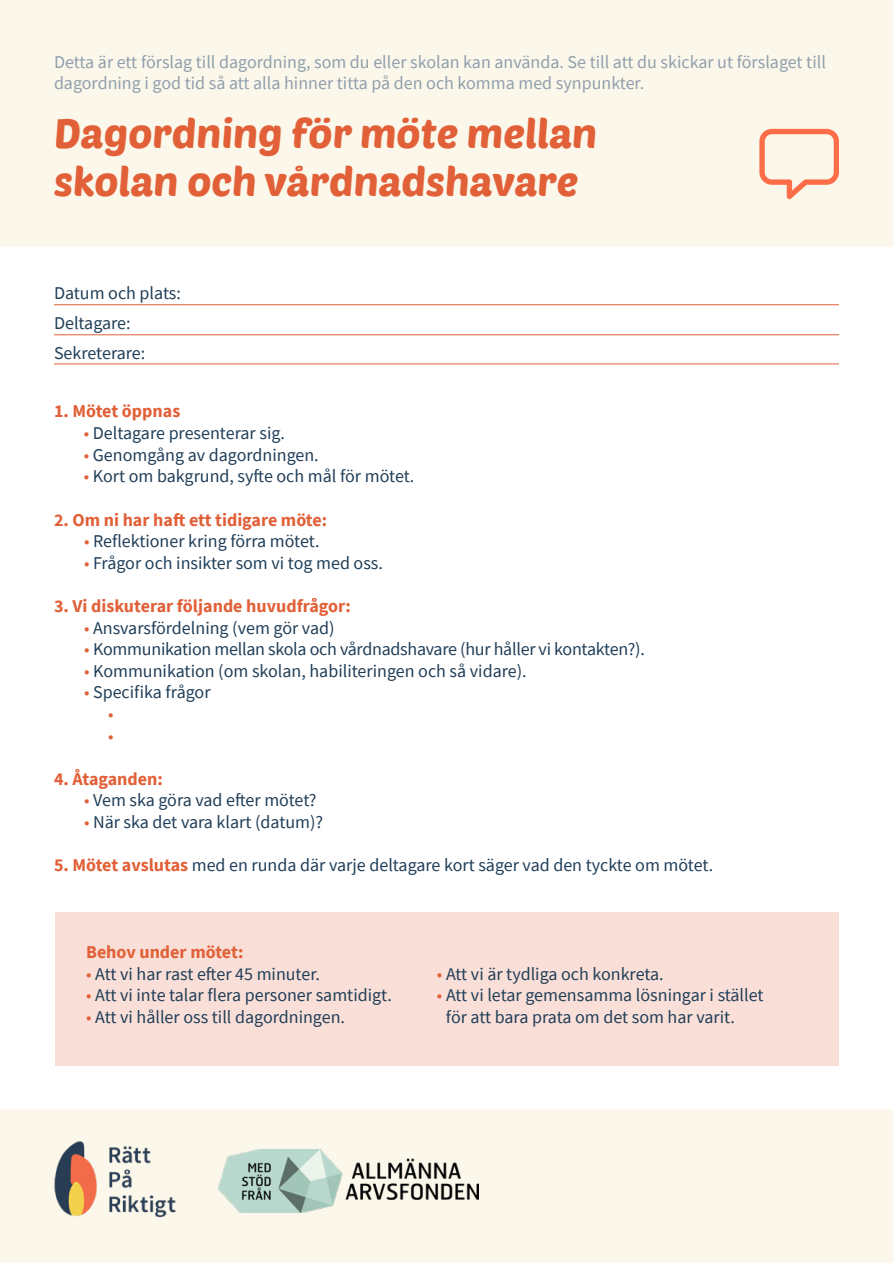
<style>
.page{position:relative;width:893px;height:1263px;background:#fff}
.page>*{position:absolute;margin:0;border:0;box-sizing:border-box;transform-origin:0 0}
.Huvudrubrik{font:40.5px/48.6px "Poetsen One";color:#e16038}
.Brödtext{font:18px/21.6px "Source Sans Pro";color:#203e58}
.Brödtext-2{font:18px/21.6px "Source Sans Pro";color:#909fac}
.Brödtext-3{font:700 18px "Source Sans Pro";color:#e16038}
.Brödtext-4{font:18px "Source Sans Pro";color:#e16038}
.s1{color:#e16038}
.s2{font-weight:700;color:#e16038}
</style>
<div class="page">
<hr style="left:54px;top:304px;width:785px;height:1px;background:#e16038">
<hr style="left:54px;top:334px;width:785px;height:1px;background:#e16038">
<hr style="left:54px;top:364px;width:785px;height:1px;background:#e16038">
<div style="left:0;top:0;width:893px;height:246px;background:#fbf7ea"></div>
<div style="left:0;top:1110px;width:893px;height:153px;background:#fbf7ea"></div>
<img style="left:219px;top:1150px;width:260px;height:62px">
<img style="left:54px;top:1141px;width:122px;height:77px">
<div style="left:55px;top:912px;width:783px;height:153px;background:#f9dfd7"></div>
<svg style="left:759px;top:129px;width:80px;height:70px"></svg>
<p class="Brödtext-2" style="left:54px;top:51px;width:773px">Detta är ett förslag till dagordning, som du eller skolan kan använda. Se till att du skickar ut förslaget till dagordning i god tid så att alla hinner titta på den och komma med synpunkter.</p>
<p class="Huvudrubrik" style="left:54px;top:107px;width:545px">Dagordning för möte mellan skolan och vårdnadshavare</p>
<p class="Brödtext" style="left:54px;top:282px;width:128px">Datum och plats:</p>
<p class="Brödtext" style="left:54px;top:312px;width:78px">Deltagare:</p>
<p class="Brödtext" style="left:54px;top:342px;width:93px">Sekreterare:</p>
<p class="Brödtext-3" style="left:54px;top:399px;width:128px">1. Mötet öppnas</p>
<p class="Brödtext" style="left:84px;top:422px;width:203px"><span class="s1">•</span> Deltagare presenterar sig.</p>
<p class="Brödtext" style="left:84px;top:444px;width:236px"><span class="s1">•</span> Genomgång av dagordningen.</p>
<p class="Brödtext" style="left:84px;top:465px;width:332px"><span class="s1">•</span> Kort om bakgrund, syfte och mål för mötet.</p>
<p class="Brödtext-3" style="left:54px;top:507px;width:275px">2. Om ni har haft ett tidigare möte:</p>
<p class="Brödtext" style="left:84px;top:530px;width:237px"><span class="s1">•</span> Reflektioner kring förra mötet.</p>
<p class="Brödtext" style="left:84px;top:552px;width:300px"><span class="s1">•</span> Frågor och insikter som vi tog med oss.</p>
<p class="Brödtext-3" style="left:54px;top:594px;width:298px">3. Vi diskuterar följande huvudfrågor:</p>
<p class="Brödtext" style="left:84px;top:617px;width:252px"><span class="s1">•</span> Ansvarsfördelning (vem gör vad)</p>
<p class="Brödtext" style="left:84px;top:638px;width:562px"><span class="s1">•</span> Kommunikation mellan skola och vårdnadshavare (hur håller vi kontakten?).</p>
<p class="Brödtext" style="left:84px;top:660px;width:444px"><span class="s1">•</span> Kommunikation (om skolan, habiliteringen och så vidare).</p>
<p class="Brödtext" style="left:84px;top:681px;width:128px"><span class="s1">•</span> Specifika frågor</p>
<p class="Brödtext-4" style="left:108px;top:702px;width:7px">•</p>
<p class="Brödtext-4" style="left:108px;top:724px;width:7px">•</p>
<p class="Brödtext-3" style="left:54px;top:766px;width:110px">4. Åtaganden:</p>
<p class="Brödtext" style="left:84px;top:789px;width:234px"><span class="s1">•</span> Vem ska göra vad efter mötet?</p>
<p class="Brödtext" style="left:84px;top:811px;width:241px"><span class="s1">•</span> När ska det vara klart (datum)?</p>
<p class="Brödtext" style="left:54px;top:854px;width:661px"><span class="s2">5. Mötet avslutas</span> med en runda där varje deltagare kort säger vad den tyckte om mötet.</p>
<p class="Brödtext-3" style="left:86px;top:940px;width:159px">Behov under mötet:</p>
<p class="Brödtext" style="left:86px;top:962px;width:235px"><span class="s1">•</span> Att vi har rast efter 45 minuter.</p>
<p class="Brödtext" style="left:86px;top:984px;width:307px"><span class="s1">•</span> Att vi inte talar flera personer samtidigt.</p>
<p class="Brödtext" style="left:86px;top:1006px;width:260px"><span class="s1">•</span> Att vi håller oss till dagordningen.</p>
<p class="Brödtext" style="left:437px;top:963px;width:228px"><span class="s1">•</span> Att vi är tydliga och konkreta.</p>
<p class="Brödtext" style="left:446px;top:984px;width:319px;text-indent:-9px"><span class="s1">•</span> Att vi letar gemensamma lösningar i stället för att bara prata om det som har varit.</p>
</div>
